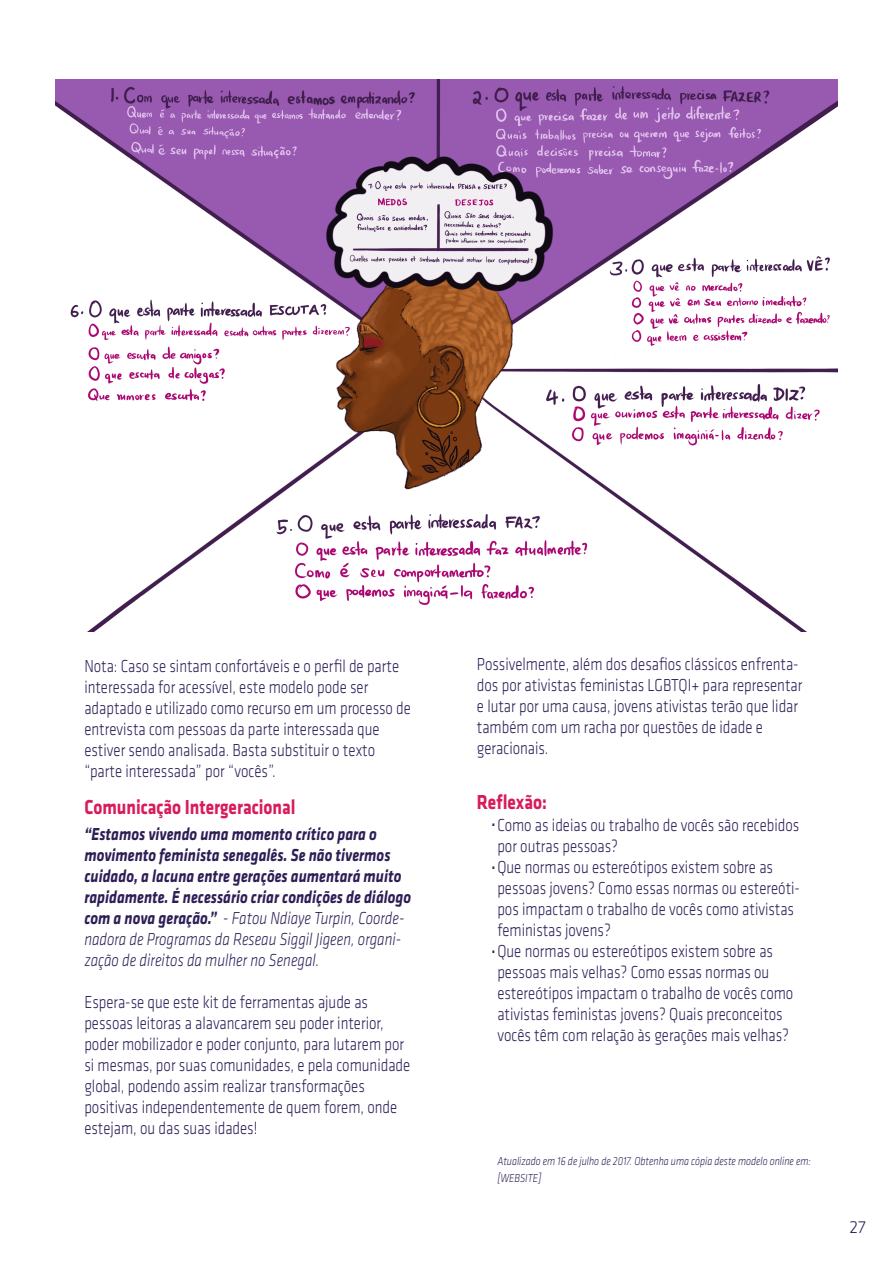
<style>
.page{position:relative;width:893px;height:1263px;background:#fff}
.page>*{position:absolute;margin:0;border:0;box-sizing:border-box;transform-origin:0 0}
.t1{font:700 21px "Klavika";color:#d81b5d;scale:.83 1}
.t2{font:300 18px/21px "Klavika";color:#2e1e56;scale:.83 1}
.t3{font:italic 700 18px/21px "Klavika";color:#2e1e56;scale:.83 1}
.t4{font:500 18px "Klavika";color:#2e1e56;scale:.83 1}
.t5{font:300 18px "Klavika";color:#2e1e56}
.t6{font:italic 300 12px/16.5px "Klavika";color:#2e1e56;scale:.83 1}
.s1{font-weight:300;font-style:normal}
.s2{font-weight:300}
</style>
<div class="page">
<img style="left:56px;top:79px;width:781px;height:552px">
<p class="t2" style="left:84px;top:655px;width:395px">Nota: Caso se sintam confortáveis e o perfil de parte interessada for acessível, este modelo pode ser adaptado e utilizado como recurso em um processo de entrevista com pessoas da parte interessada que estiver sendo analisada. Basta substituir o texto “parte interessada” por “vocês”.</p>
<p class="t1" style="left:84px;top:795px;width:256px">Comunicação Intergeracional</p>
<p class="t3" style="left:84px;top:823px;width:395px">“Estamos vivendo uma momento crítico para o movimento feminista senegalês. Se não tivermos cuidado, a lacuna entre gerações aumentará muito rapidamente. É necessário criar condições de diálogo com a nova geração.” <span class="s1">-</span> <span class="s2">Fatou Ndiaye Turpin, Coorde&shy;nadora de Programas da Reseau Siggil Jigeen, organi&shy;zação de direitos da mulher no Senegal.</span></p>
<p class="t2" style="left:84px;top:992px;width:394px">Espera-se que este kit de ferramentas ajude as pessoas leitoras a alavancarem seu poder interior, poder mobilizador e poder conjunto, para lutarem por si mesmas, por suas comunidades, e pela comunidade global, podendo assim realizar transformações positivas independentemente de quem forem, onde estejam, ou das suas idades!</p>
<p class="t2" style="left:477px;top:654px;width:394px">Possivelmente, além dos desafios clássicos enfrenta&shy;dos por ativistas feministas LGBTQI+ para representar e lutar por uma causa, jovens ativistas terão que lidar também com um racha por questões de idade e geracionais.</p>
<p class="t1" style="left:477px;top:790px;width:86px">Reflexão:</p>
<p class="t2" style="left:497px;top:815px;width:366px">Como as ideias ou trabalho de vocês são recebidos por outras pessoas?<br>Que normas ou estereótipos existem sobre as pessoas jovens? Como essas normas ou estereóti&shy;pos impactam o trabalho de vocês como ativistas feministas jovens?<br>Que normas ou estereótipos existem sobre as pessoas mais velhas? Como essas normas ou estereótipos impactam o trabalho de vocês como ativistas feministas jovens? Quais preconceitos vocês têm com relação às gerações mais velhas?</p>
<p class="t4" style="left:491px;top:810px;width:6px">.</p>
<p class="t4" style="left:491px;top:853px;width:6px">.</p>
<p class="t4" style="left:491px;top:937px;width:6px">.</p>
<p class="t6" style="left:497px;top:1153px;width:379px">Atualizado em 16 de julho de 2017. Obtenha uma cópia deste modelo online em: [WEBSITE]</p>
<p class="t5" style="left:849px;top:1217px;width:18px">27</p>
</div>
